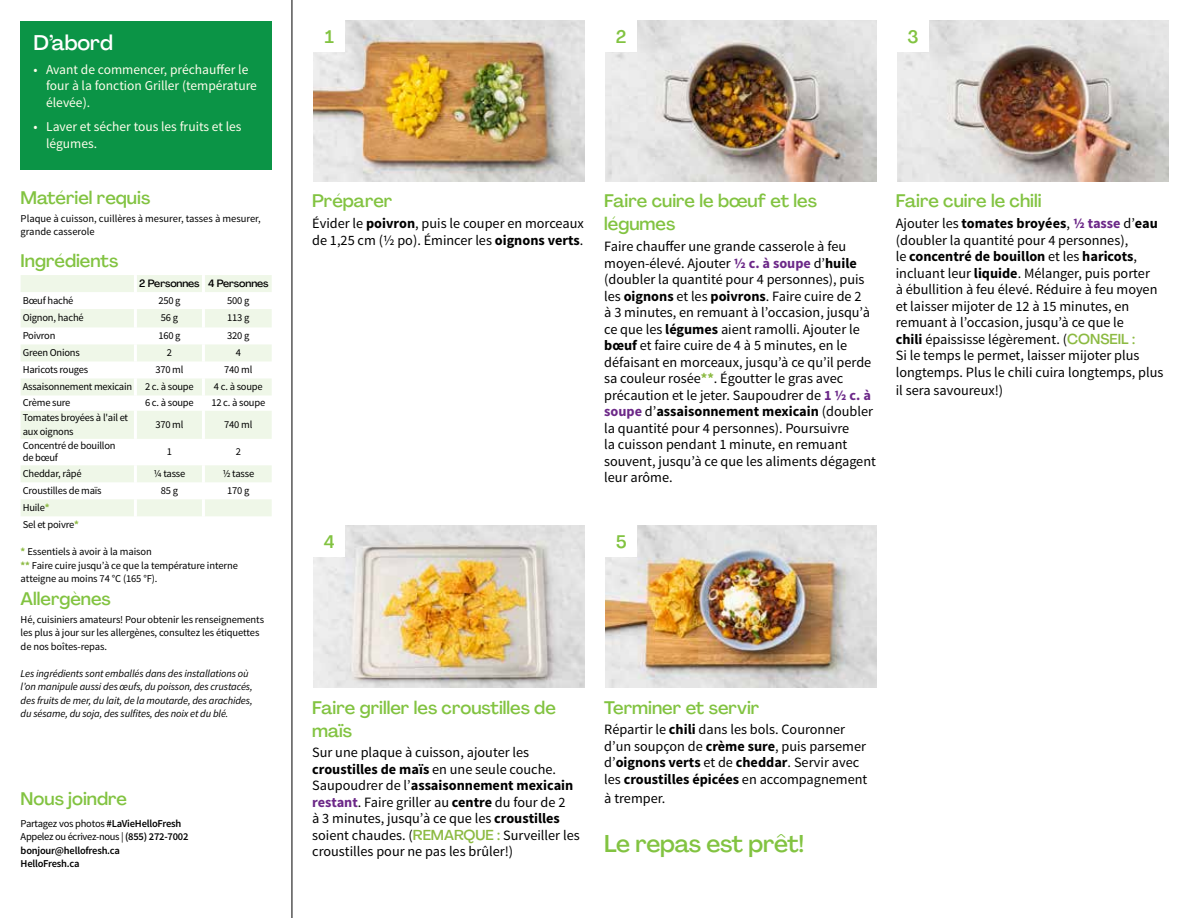
<style>
.page{position:relative;width:1188px;height:918px;background:#fff}
.page>*{position:absolute;margin:0;border:0;box-sizing:border-box;transform-origin:0 0}
.t1{font:500 24px "Agrandir";letter-spacing:-.02em;color:#82c341}
.t2{font:500 21px "Agrandir";color:#fff}
.t3{font:500 18px/23.1px "Agrandir";color:#82c341}
.t4{font:14.25px/16.5px "Source Sans Pro";color:#000}
.t5{font:13.5px/16.2px "Source Sans Pro";color:#fffdec}
.t6{font:10.5px/13.5px "Source Sans Pro";letter-spacing:-.02em;color:#000}
.t7{font:italic 10.5px/13.5px "Source Sans Pro";letter-spacing:-.01em;color:#000}
.t8{font:600 10.5px/13.5px "Source Sans Pro";letter-spacing:-.02em;color:#000}
.t9{font:10.5px/13.5px "Source Sans Pro";color:#000}
.t10{font:500 10.5px "Agrandir";letter-spacing:-.01em;color:#000}
.s1{font-weight:700;color:#8cba42}
.s2{font-weight:400}
.s3{font-weight:700}
.s4{font-weight:700;color:#6c2888}
.s5{font-family:"Agrandir";font-weight:500;color:#8cba42}
</style>
<div class="page">
<hr style="left:292px;top:0;width:1px;height:918px;background:#000">
<svg style="left:21px;top:275px;width:251px;height:241px;fill:#f0f7e9"></svg>
<hr style="left:134px;top:275px;width:3px;height:17px;background:#fff">
<hr style="left:202px;top:275px;width:3px;height:17px;background:#fff">
<hr style="left:134px;top:292px;width:3px;height:17px;background:#fff">
<hr style="left:202px;top:292px;width:3px;height:17px;background:#fff">
<hr style="left:134px;top:309px;width:3px;height:18px;background:#fff">
<hr style="left:202px;top:309px;width:3px;height:18px;background:#fff">
<hr style="left:134px;top:327px;width:3px;height:17px;background:#fff">
<hr style="left:202px;top:327px;width:3px;height:17px;background:#fff">
<hr style="left:134px;top:344px;width:3px;height:17px;background:#fff">
<hr style="left:202px;top:344px;width:3px;height:17px;background:#fff">
<hr style="left:134px;top:361px;width:3px;height:17px;background:#fff">
<hr style="left:202px;top:361px;width:3px;height:17px;background:#fff">
<hr style="left:134px;top:378px;width:3px;height:17px;background:#fff">
<hr style="left:202px;top:378px;width:3px;height:17px;background:#fff">
<hr style="left:134px;top:395px;width:3px;height:16px;background:#fff">
<hr style="left:202px;top:395px;width:3px;height:16px;background:#fff">
<hr style="left:134px;top:411px;width:3px;height:28px;background:#fff">
<hr style="left:202px;top:411px;width:3px;height:28px;background:#fff">
<hr style="left:134px;top:439px;width:3px;height:26px;background:#fff">
<hr style="left:202px;top:439px;width:3px;height:26px;background:#fff">
<hr style="left:134px;top:465px;width:3px;height:17px;background:#fff">
<hr style="left:202px;top:465px;width:3px;height:17px;background:#fff">
<hr style="left:134px;top:482px;width:3px;height:17px;background:#fff">
<hr style="left:202px;top:482px;width:3px;height:17px;background:#fff">
<hr style="left:134px;top:499px;width:3px;height:17px;background:#fff">
<hr style="left:202px;top:499px;width:3px;height:17px;background:#fff">
<div style="left:21px;top:21px;width:251px;height:149px;background:#0b9446"></div>
<img style="left:313px;top:525px;width:272px;height:162px">
<div style="left:313px;top:525px;width:32px;height:32px;background:#fff"></div>
<img style="left:605px;top:525px;width:272px;height:162px">
<div style="left:605px;top:525px;width:32px;height:32px;background:#fff"></div>
<img style="left:313px;top:20px;width:272px;height:161px">
<div style="left:313px;top:20px;width:32px;height:32px;background:#fff"></div>
<img style="left:605px;top:20px;width:272px;height:161px">
<div style="left:605px;top:20px;width:32px;height:32px;background:#fff"></div>
<img style="left:897px;top:20px;width:272px;height:161px">
<div style="left:897px;top:20px;width:32px;height:32px;background:#fff"></div>
<h2 class="t2" style="left:33px;top:29px;width:81px">D’abord</h2>
<p class="t5" style="left:46px;top:62px;width:212px;text-indent:-13px">• Avant de commencer, préchauffer le four à la fonction Griller (température élevée).</p>
<p class="t5" style="left:46px;top:119px;width:197px;text-indent:-13px">• Laver et sécher tous les fruits et les légumes.</p>
<p class="t3" style="left:21px;top:186px;width:131px">Matériel requis</p>
<p class="t9" style="left:21px;top:212px;width:242px">Plaque à cuisson, cuillères à mesurer, tasses à mesurer, grande casserole</p>
<p class="t3" style="left:21px;top:249px;width:99px">Ingrédients</p>
<p class="t10" style="left:139px;top:277px;width:131px">2 Personnes 4 Personnes</p>
<p class="t6" style="left:23px;top:294px;width:52px">Bœuf haché</p>
<p class="t6" style="left:158px;top:294px;width:24px">250 g</p>
<p class="t6" style="left:227px;top:294px;width:24px">500 g</p>
<p class="t6" style="left:23px;top:311px;width:62px">Oignon, haché</p>
<p class="t6" style="left:161px;top:311px;width:19px">56 g</p>
<p class="t6" style="left:227px;top:311px;width:24px">113 g</p>
<p class="t6" style="left:23px;top:329px;width:34px">Poivron</p>
<p class="t6" style="left:158px;top:329px;width:24px">160 g</p>
<p class="t6" style="left:227px;top:329px;width:24px">320 g</p>
<p class="t6" style="left:23px;top:346px;width:59px">Green Onions</p>
<p class="t6" style="left:167px;top:346px;width:7px">2</p>
<p class="t6" style="left:236px;top:346px;width:7px">4</p>
<p class="t6" style="left:23px;top:363px;width:67px">Haricots rouges</p>
<p class="t6" style="left:155px;top:363px;width:30px">370 ml</p>
<p class="t6" style="left:224px;top:363px;width:30px">740 ml</p>
<p class="t6" style="left:23px;top:380px;width:173px">Assaisonnement mexicain 2 c. à soupe</p>
<p class="t6" style="left:214px;top:380px;width:50px">4 c. à soupe</p>
<p class="t6" style="left:23px;top:396px;width:49px">Crème sure</p>
<p class="t6" style="left:145px;top:396px;width:50px">6 c. à soupe</p>
<p class="t6" style="left:211px;top:396px;width:55px">12 c. à soupe</p>
<p class="t6" style="left:23px;top:411px;width:107px">Tomates broyées à l'ail et aux oignons</p>
<p class="t6" style="left:155px;top:418px;width:30px">370 ml</p>
<p class="t6" style="left:224px;top:418px;width:30px">740 ml</p>
<p class="t6" style="left:23px;top:440px;width:94px;line-height:12px">Concentré de bouillon de bœuf</p>
<p class="t6" style="left:167px;top:445px;width:7px">1</p>
<p class="t6" style="left:236px;top:445px;width:7px">2</p>
<p class="t6" style="left:23px;top:467px;width:60px">Cheddar, râpé</p>
<p class="t6" style="left:154px;top:467px;width:33px">1/4 tasse</p>
<p class="t6" style="left:222px;top:467px;width:33px">1/2 tasse</p>
<p class="t6" style="left:23px;top:484px;width:80px">Croustilles de maïs</p>
<p class="t6" style="left:161px;top:484px;width:19px">85 g</p>
<p class="t6" style="left:227px;top:484px;width:24px">170 g</p>
<p class="t6" style="left:23px;top:499px;width:58px;line-height:17px">Huile<span class="s1">*<br></span>Sel et poivre<span class="s1">*</span></p>
<p class="t6" style="left:21px;top:545px;width:219px"><span class="s1">*</span> Essentiels à avoir à la maison<br><span class="s1">**</span> Faire cuire jusqu’à ce que la température interne atteigne au moins 74 °C (165 °F).</p>
<p class="t3" style="left:21px;top:587px;width:92px">Allergènes</p>
<p class="t6" style="left:21px;top:613px;width:245px">Hé, cuisiniers amateurs! Pour obtenir les renseignements les plus à jour sur les allergènes, consultez les étiquettes de nos boîtes-repas.</p>
<p class="t7" style="left:21px;top:666px;width:234px">Les ingrédients sont emballés dans des installations où l’on manipule aussi des œufs, du poisson, des crustacés, des fruits de mer, du lait, de la moutarde, des arachides, du sésame, du soja, des sulfites, des noix et du blé.</p>
<p class="t3" style="left:21px;top:787px;width:108px">Nous joindre</p>
<p class="t8" style="left:21px;top:817px;width:169px"><span class="s2">Partagez vos photos</span> #LaVieHelloFresh<br><span class="s2">Appelez ou écrivez-nous |</span> (855) 272-7002 bonjour@hellofresh.ca<br>HelloFresh.ca</p>
<p class="t3" style="left:325px;top:25px;width:11px">1</p>
<p class="t3" style="left:616px;top:25px;width:12px">2</p>
<p class="t3" style="left:908px;top:25px;width:13px">3</p>
<p class="t3" style="left:312px;top:189px;width:82px">Préparer</p>
<p class="t4" style="left:312px;top:215px;width:273px">Évider le <span class="s3">poivron</span>, puis le couper en morceaux de 1,25 cm (½ po). Émincer les <span class="s3">oignons verts</span>.</p>
<p class="t3" style="left:604px;top:189px;width:214px">Faire cuire le bœuf et les légumes</p>
<p class="t4" style="left:604px;top:238px;width:273px">Faire chauffer une grande casserole à feu moyen-élevé. Ajouter <span class="s4">½ c. à soupe</span> d’<span class="s3">huile </span>(doubler la quantité pour 4 personnes), puis les <span class="s3">oignons</span> et les <span class="s3">poivrons</span>. Faire cuire de 2<br>à 3 minutes, en remuant à l’occasion, jusqu’à ce que les <span class="s3">légumes</span> aient ramolli. Ajouter le <span class="s3">bœuf</span> et faire cuire de 4 à 5 minutes, en le défaisant en morceaux, jusqu’à ce qu’il perde sa couleur rosée<span class="s1">**</span>. Égoutter le gras avec précaution et le jeter. Saupoudrer de <span class="s4">1 ½ c. à soupe</span> d’<span class="s3">assaisonnement mexicain</span> (doubler la quantité pour 4 personnes). Poursuivre<br>la cuisson pendant 1 minute, en remuant souvent, jusqu’à ce que les aliments dégagent leur arôme.</p>
<p class="t3" style="left:896px;top:189px;width:147px">Faire cuire le chili</p>
<p class="t4" style="left:896px;top:215px;width:269px">Ajouter les <span class="s3">tomates broyées</span>, <span class="s4">1/2 tasse</span> d’<span class="s3">eau </span>(doubler la quantité pour 4 personnes),<br>le <span class="s3">concentré de bouillon</span> et les <span class="s3">haricots</span>, incluant leur <span class="s3">liquide</span>. Mélanger, puis porter<br>à ébullition à feu élevé. Réduire à feu moyen et laisser mijoter de 12 à 15 minutes, en remuant à l’occasion, jusqu’à ce que le<br><span class="s3">chili</span> épaississe légèrement. (<span class="s5">CONSEIL :<br></span>Si le temps le permet, laisser mijoter plus longtemps. Plus le chili cuira longtemps, plus</p>
<p class="t4" style="left:896px;top:382px;width:109px">il sera savoureux!)</p>
<p class="t3" style="left:324px;top:530px;width:12px">4</p>
<p class="t3" style="left:616px;top:530px;width:12px">5</p>
<p class="t3" style="left:312px;top:696px;width:245px">Faire griller les croustilles de maïs</p>
<p class="t4" style="left:312px;top:745px;width:269px">Sur une plaque à cuisson, ajouter les <span class="s3">croustilles de maïs</span> en une seule couche.<br>Saupoudrer de l’<span class="s3">assaisonnement mexicain </span><span class="s4">restant</span>. Faire griller au <span class="s3">centre</span> du four de 2<br>à 3 minutes, jusqu’à ce que les <span class="s3">croustilles </span>soient chaudes. (<span class="s5">REMARQUE :</span> Surveiller les croustilles pour ne pas les brûler!)</p>
<p class="t3" style="left:604px;top:696px;width:157px">Terminer et servir</p>
<p class="t4" style="left:604px;top:722px;width:265px">Répartir le <span class="s3">chili</span> dans les bols. Couronner d’un soupçon de <span class="s3">crème sure</span>, puis parsemer d’<span class="s3">oignons verts</span> et de <span class="s3">cheddar</span>. Servir avec les <span class="s3">croustilles épicées</span> en accompagnement</p>
<p class="t4" style="left:604px;top:790px;width:63px">à tremper.</p>
<h1 class="t1" style="left:604px;top:828px;width:202px">Le repas est prêt!</h1>
</div>
